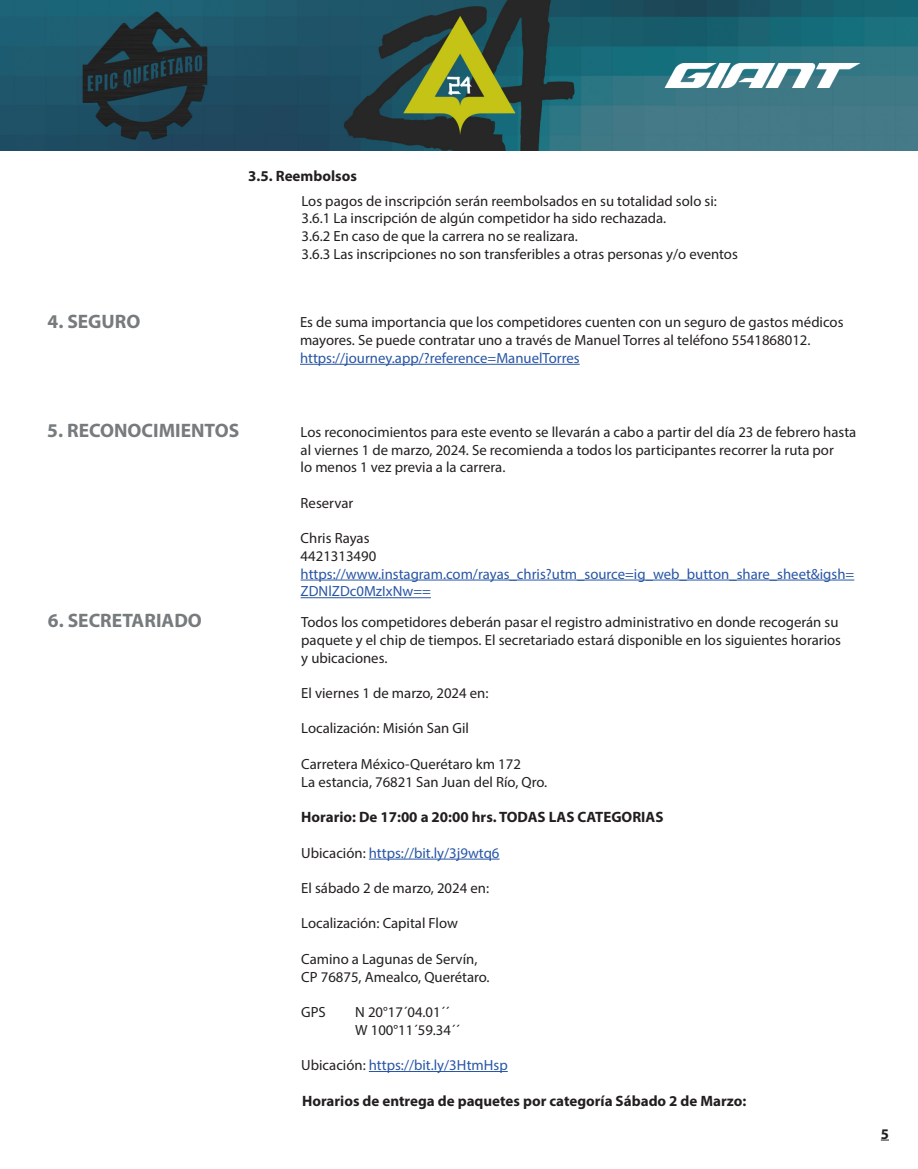
<style>
.page{position:relative;width:918px;height:1169px;background:#fff}
.page>*{position:absolute;margin:0;border:0;box-sizing:border-box;transform-origin:0 0}
.t1{font:700 19.5px "Myriad Pro";color:#777b7d}
.t2{font:700 15px "Myriad Pro";color:#231f20}
.t3{font:14.7px/17.7px "Myriad Pro";color:#231f20}
.t4{font:14.7px/17.7px "Myriad Pro";color:#2855a5}
.t5{font:700 14.7px "Myriad Pro";color:#231f20}
.s1{color:#231f20}
</style>
<div class="page">
<hr style="left:300px;top:364px;width:280px;height:1px;background:#2855a5">
<hr style="left:301px;top:579px;width:553px;height:1px;background:#2855a5">
<hr style="left:301px;top:597px;width:130px;height:1px;background:#2855a5">
<hr style="left:369px;top:858px;width:131px;height:1px;background:#2855a5">
<hr style="left:369px;top:1070px;width:139px;height:1px;background:#2855a5">
<img style="left:0;top:0;width:918px;height:150px">
<h1 class="t1" style="left:48px;top:308px;width:94px">4. SEGURO</h1>
<p class="t2" style="left:248px;top:166px;width:110px">3.5. Reembolsos</p>
<p class="t3" style="left:302px;top:191px;width:438px">Los pagos de inscripción serán reembolsados en su totalidad solo si:<br>3.6.1 La inscripción de algún competidor ha sido rechazada.<br>3.6.2 En caso de que la carrera no se realizara.<br>3.6.3 Las inscripciones no son transferibles a otras personas y/o eventos</p>
<p class="t3" style="left:300px;top:313px;width:545px">Es de suma importancia que los competidores cuenten con un seguro de gastos médicos mayores. Se puede contratar uno a través de Manuel Torres al teléfono 5541868012.</p>
<p class="t4" style="left:300px;top:349px;width:281px">https://journey.app/?reference=ManuelTorres</p>
<h1 class="t1" style="left:47px;top:418px;width:193px">5. RECONOCIMIENTOS</h1>
<h1 class="t1" style="left:48px;top:607px;width:155px">6. SECRETARIADO</h1>
<p class="t3" style="left:301px;top:423px;width:557px">Los reconocimientos para este evento se llevarán a cabo a partir del día 23 de febrero hasta al viernes 1 de marzo, 2024. Se recomienda a todos los participantes recorrer la ruta por<br>lo menos 1 vez previa a la carrera.</p>
<p class="t3" style="left:301px;top:493px;width:54px">Reservar</p>
<p class="t3" style="left:301px;top:529px;width:77px">Chris Rayas<br>4421313490</p>
<p class="t4" style="left:301px;top:564px;width:555px">https://www.instagram.com/rayas_chris?utm_source=ig_web_button_share_sheet&amp;igsh=<br>ZDNlZDc0MzIxNw==</p>
<p class="t3" style="left:301px;top:613px;width:541px">Todos los competidores deberán pasar el registro administrativo en donde recogerán su paquete y el chip de tiempos. El secretariado estará disponible en los siguientes horarios y ubicaciones.</p>
<p class="t3" style="left:301px;top:684px;width:189px">El viernes 1 de marzo, 2024 en:</p>
<p class="t3" style="left:301px;top:719px;width:169px">Localización: Misión San Gil</p>
<p class="t3" style="left:301px;top:754px;width:247px">Carretera México-Querétaro km 172<br>La estancia, 76821 San Juan del Río, Qro.</p>
<p class="t2" style="left:301px;top:807px;width:364px">Horario: De 17:00 a 20:00 hrs. TODAS LAS CATEGORIAS</p>
<p class="t4" style="left:301px;top:843px;width:200px"><span class="s1">Ubicación:</span> https://bit.ly/3j9wtq6</p>
<p class="t3" style="left:301px;top:878px;width:189px">El sábado 2 de marzo, 2024 en:</p>
<p class="t3" style="left:301px;top:914px;width:158px">Localización: Capital Flow</p>
<p class="t3" style="left:301px;top:949px;width:190px">Camino a Lagunas de Servín,<br>CP 76875, Amealco, Querétaro.</p>
<p class="t3" style="left:301px;top:1002px;width:26px">GPS</p>
<p class="t3" style="left:355px;top:1002px;width:106px">N 20°17´04.01´´<br>W 100°11´59.34´´</p>
<p class="t4" style="left:301px;top:1055px;width:208px"><span class="s1">Ubicación:</span> https://bit.ly/3HtmHsp</p>
<p class="t2" style="left:302px;top:1090px;width:446px">Horarios de entrega de paquetes por categoría Sábado 2 de Marzo:</p>
<p class="t5" style="left:881px;top:1123px;width:10px">5</p>
</div>
